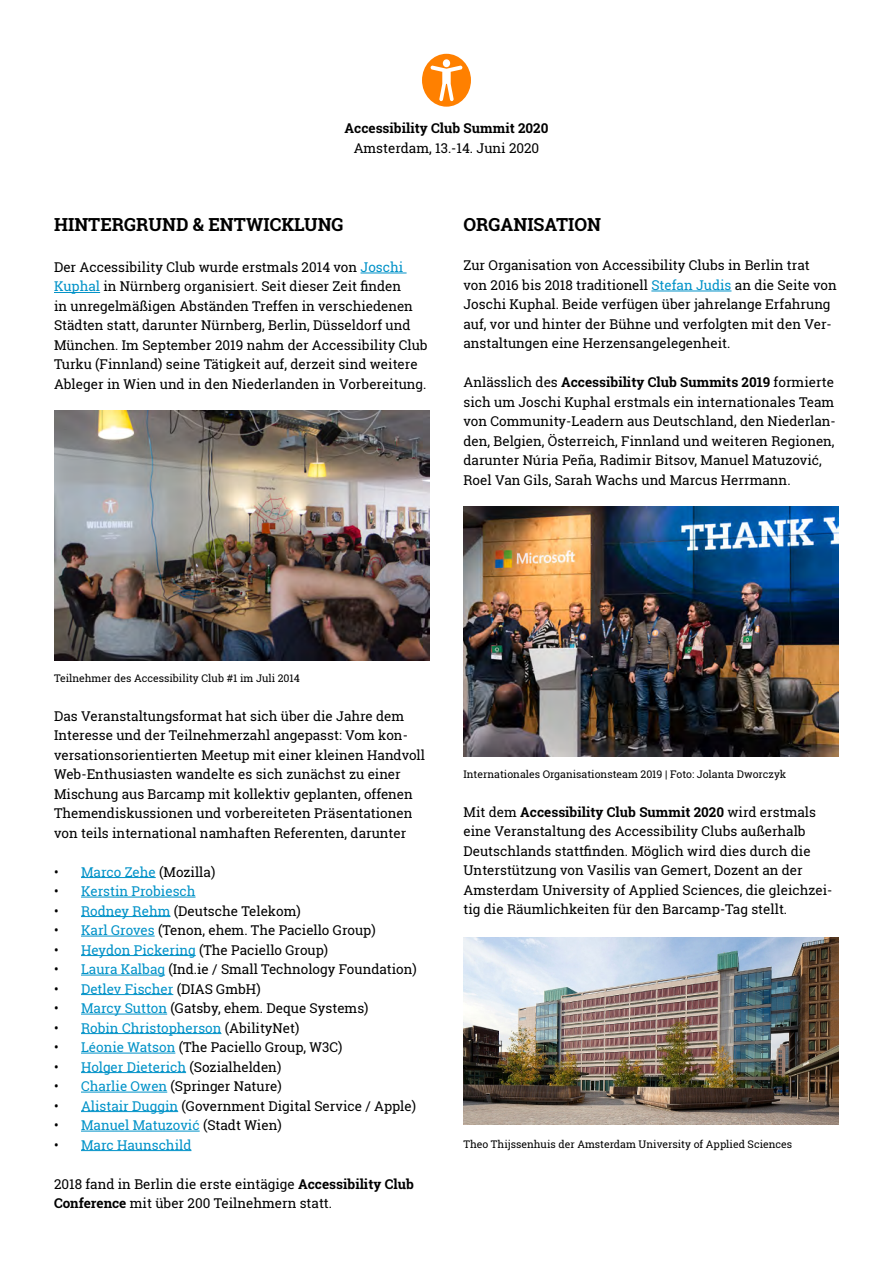
<style>
.page{position:relative;width:893px;height:1263px;background:#fff}
.page>*{position:absolute;margin:0;border:0;box-sizing:border-box;transform-origin:0 0}
.Überschrift{font:700 18px "Roboto Slab";color:#000}
.t1{font:13.5px/19.5px "Roboto Slab";color:#000}
.t2{font:13.5px "Roboto Slab";color:#0092c8}
.t3{font:700 13.5px "Roboto Slab";color:#000}
.t4{font:10.5px "Roboto Slab";color:#000}
.s1{color:#0092c8}
.s2{font-weight:700}
.s3{color:#000}
</style>
<div class="page">
<div style="left:422px;top:54px;width:49px;height:53px;background:#ff8000;border-radius:50%"></div>
<div style="left:443px;top:59px;width:7px;height:8px;background:#fff;border-radius:50%"></div>
<svg style="left:430px;top:65px;width:33px;height:36px"></svg>
<hr style="left:651px;top:291px;width:80px;height:1px;background:#0092c8">
<img style="left:463px;top:937px;width:376px;height:188px">
<hr style="left:361px;top:273px;width:46px;height:1px;background:#0092c8">
<hr style="left:54px;top:292px;width:46px;height:1px;background:#0092c8">
<hr style="left:81px;top:877px;width:75px;height:1px;background:#0092c8">
<hr style="left:81px;top:897px;width:115px;height:1px;background:#0092c8">
<hr style="left:81px;top:916px;width:89px;height:1px;background:#0092c8">
<hr style="left:81px;top:936px;width:74px;height:1px;background:#0092c8">
<hr style="left:81px;top:955px;width:115px;height:1px;background:#0092c8">
<hr style="left:81px;top:975px;width:84px;height:1px;background:#0092c8">
<hr style="left:81px;top:994px;width:92px;height:1px;background:#0092c8">
<hr style="left:81px;top:1014px;width:86px;height:1px;background:#0092c8">
<hr style="left:81px;top:1033px;width:140px;height:1px;background:#0092c8">
<hr style="left:81px;top:1053px;width:94px;height:1px;background:#0092c8">
<hr style="left:81px;top:1072px;width:105px;height:1px;background:#0092c8">
<hr style="left:81px;top:1092px;width:86px;height:1px;background:#0092c8">
<hr style="left:81px;top:1111px;width:97px;height:1px;background:#0092c8">
<hr style="left:81px;top:1131px;width:119px;height:1px;background:#0092c8">
<hr style="left:81px;top:1150px;width:110px;height:1px;background:#0092c8">
<img style="left:54px;top:410px;width:375px;height:251px">
<img style="left:463px;top:506px;width:376px;height:251px">
<p class="t3" style="left:345px;top:119px;width:205px">Accessibility Club Summit 2020</p>
<p class="t1" style="left:354px;top:138px;width:187px">Amsterdam, 13.-14. Juni 2020</p>
<p class="Überschrift" style="left:54px;top:213px;width:291px">HINTERGRUND &amp; ENTWICKLUNG</p>
<p class="t1" style="left:54px;top:257px;width:375px">Der Accessibility Club wurde erstmals 2014 von <span class="s1">Joschi Kuphal</span> in Nürnberg organisiert. Seit dieser Zeit finden<br>in unregelmäßigen Abständen Treffen in verschiedenen Städten statt, darunter Nürnberg, Berlin, Düsseldorf und München. Im September 2019 nahm der Accessibility Club Turku (Finnland) seine Tätigkeit auf, derzeit sind weitere Ableger in Wien und in den Niederlanden in Vorbereitung.</p>
<p class="Überschrift" style="left:463px;top:213px;width:139px">ORGANISATION</p>
<p class="t1" style="left:463px;top:256px;width:375px">Zur Organisation von Accessibility Clubs in Berlin trat von 2016 bis 2018 traditionell <span class="s1">Stefan Judis</span> an die Seite von Joschi Kuphal. Beide verfügen über jahrelange Erfahrung auf, vor und hinter der Bühne und verfolgten mit den Ver&shy;anstaltungen eine Herzensangelegenheit.</p>
<p class="t1" style="left:463px;top:373px;width:374px">Anlässlich des <span class="s2">Accessibility Club Summits 2019</span> formierte sich um Joschi Kuphal erstmals ein internationales Team von Community-Leadern aus Deutschland, den Niederlan&shy;den, Belgien, Österreich, Finnland und weiteren Regionen, darunter Núria Peña, Radimir Bitsov, Manuel Matuzović, Roel Van Gils, Sarah Wachs und Marcus Herrmann.</p>
<p class="t4" style="left:54px;top:670px;width:248px">Teilnehmer des Accessibility Club #1 im Juli 2014</p>
<p class="t1" style="left:54px;top:706px;width:373px">Das Veranstaltungsformat hat sich über die Jahre dem Interesse und der Teilnehmerzahl angepasst: Vom kon&shy;versationsorientierten Meetup mit einer kleinen Handvoll Web-Enthusiasten wandelte es sich zunächst zu einer Mischung aus Barcamp mit kollektiv geplanten, offenen Themendiskussionen und vorbereiteten Präsentationen von teils international namhaften Referenten, darunter</p>
<p class="t1" style="left:54px;top:862px;width:163px">• <span class="s1">Marco Zehe</span> (Mozilla)</p>
<p class="t2" style="left:54px;top:882px;width:143px"><span class="s3">•</span> Kerstin Probiesch</p>
<p class="t1" style="left:54px;top:901px;width:248px">• <span class="s1">Rodney Rehm</span> (Deutsche Telekom)</p>
<p class="t1" style="left:54px;top:920px;width:323px">• <span class="s1">Karl Groves</span> (Tenon, ehem. The Paciello Group)</p>
<p class="t1" style="left:54px;top:940px;width:276px">• <span class="s1">Heydon Pickering</span> (The Paciello Group)</p>
<p class="t1" style="left:54px;top:959px;width:364px">• <span class="s1">Laura Kalbag</span> (Ind.ie / Small Technology Foundation)</p>
<p class="t2" style="left:54px;top:979px;width:208px"><span class="s3">•</span> Detlev Fischer <span class="s3">(DIAS GmbH)</span></p>
<p class="t1" style="left:54px;top:998px;width:316px">• <span class="s1">Marcy Sutton</span> (Gatsby, ehem. Deque Systems)</p>
<p class="t2" style="left:54px;top:1018px;width:247px"><span class="s3">•</span> Robin Christopherson <span class="s3">(AbilityNet)</span></p>
<p class="t1" style="left:54px;top:1037px;width:290px">• <span class="s1">Léonie Watson</span> (The Paciello Group, W3C)</p>
<p class="t1" style="left:54px;top:1057px;width:229px">• <span class="s1">Holger Dieterich</span> (Sozialhelden)</p>
<p class="t1" style="left:54px;top:1076px;width:229px">• <span class="s1">Charlie Owen</span> (Springer Nature)</p>
<p class="t1" style="left:54px;top:1096px;width:364px">• <span class="s1">Alistair Duggin</span> (Government Digital Service / Apple)</p>
<p class="t2" style="left:54px;top:1116px;width:229px"><span class="s3">•</span> Manuel Matuzović <span class="s3">(Stadt Wien)</span></p>
<p class="t2" style="left:54px;top:1135px;width:139px"><span class="s3">•</span> Marc Haunschild</p>
<p class="t1" style="left:54px;top:1174px;width:361px">2018 fand in Berlin die erste eintägige <span class="s2">Accessibility Club<br>Conference</span> mit über 200 Teilnehmern statt.</p>
<p class="t4" style="left:463px;top:766px;width:324px">Internationales Organisationsteam 2019 | Foto: Jolanta Dworczyk</p>
<p class="t1" style="left:463px;top:802px;width:370px">Mit dem <span class="s2">Accessibility Club Summit 2020</span> wird erstmals eine Veranstaltung des Accessibility Clubs außerhalb Deutschlands stattfinden. Möglich wird dies durch die Unterstützung von Vasilis van Gemert, Dozent an der Amsterdam University of Applied Sciences, die gleichzei&shy;tig die Räumlichkeiten für den Barcamp-Tag stellt.</p>
<p class="t4" style="left:463px;top:1137px;width:330px">Theo Thijssenhuis der Amsterdam University of Applied Sciences</p>
</div>
